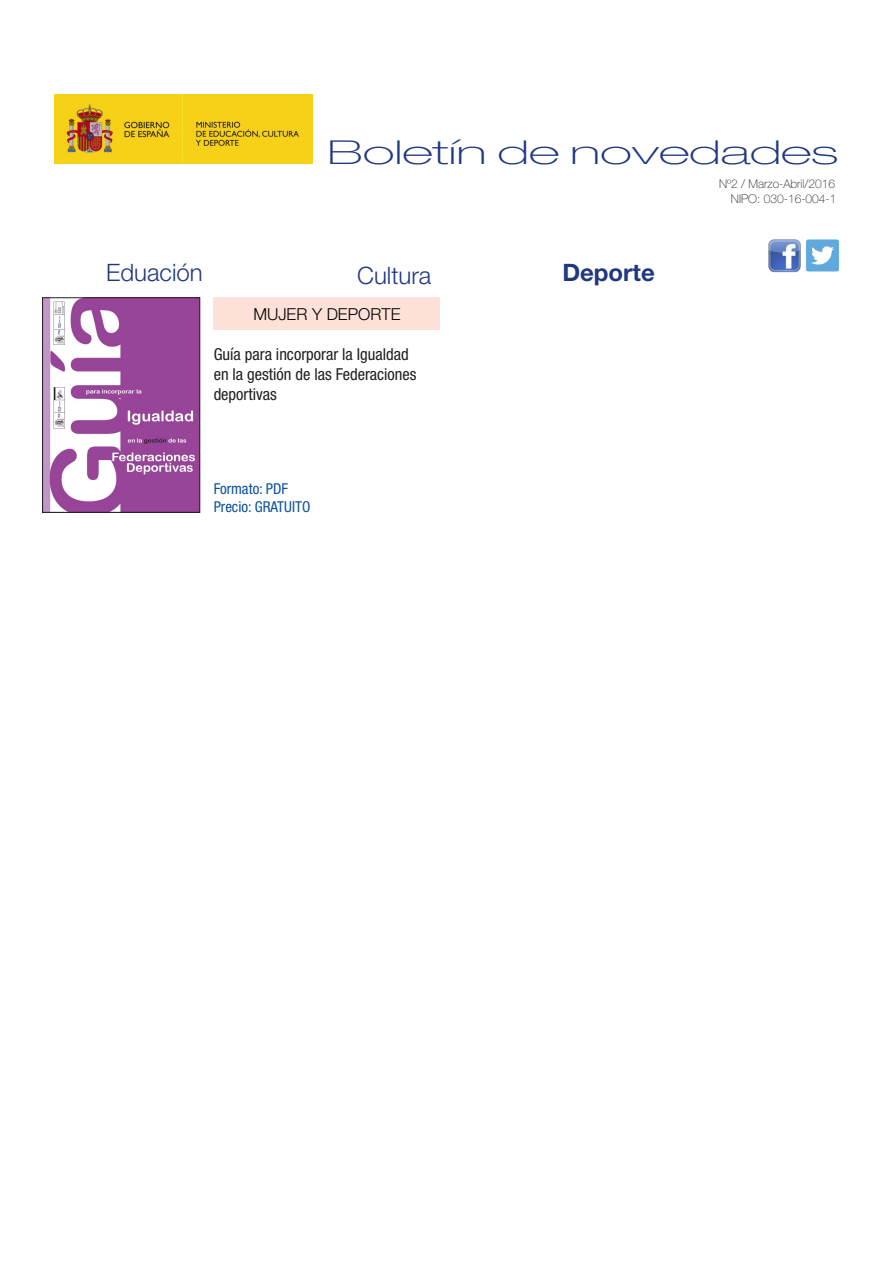
<style>
.page{position:relative;width:893px;height:1263px;background:#fff}
.page>*{position:absolute;margin:0;border:0;box-sizing:border-box;transform-origin:0 0}
.t1{font:100 expanded 33px "Helvetica Neue LT Pro";color:#203781;scale:1.5 1}
.t2{font:300 24px "Helvetica Neue LT Pro";color:#203781}
.t3{font:700 24px "Helvetica Neue LT Pro";color:#203781}
.TÍTULO{font:condensed 16.5px/19.8px "Helvetica Neue LT Pro";color:#231f20}
.CUADRITO{font:300 16.5px "Helvetica Neue LT Pro";color:#000}
.PRECIO{font:condensed 15px "Helvetica Neue LT Pro";color:#09509b}
.t4{font:100 12px "Helvetica Neue LT Pro";color:#231f20}
</style>
<div class="page">
<img style="left:54px;top:95px;width:258px;height:69px">
<img style="left:806px;top:239px;width:34px;height:33px">
<img style="left:768px;top:239px;width:33px;height:34px">
<div style="left:214px;top:298px;width:226px;height:32px;background:#fde0d8"></div>
<img style="left:45px;top:300px;width:153px;height:210px">
<p class="t1" style="left:327px;top:133px;width:342px">Boletín de novedades</p>
<p class="t4" style="left:719px;top:177px;width:118px">Nº2 / Marzo-Abril/2016</p>
<p class="t2" style="left:106px;top:258px;width:98px">Eduación</p>
<p class="t2" style="left:357px;top:260px;width:76px">Cultura</p>
<p class="t3" style="left:562px;top:257px;width:94px">Deporte</p>
<p class="CUADRITO" style="left:253px;top:304px;width:149px">MUJER Y DEPORTE</p>
<p class="TÍTULO" style="left:214px;top:345px;width:204px">Guía para incorporar la Igualdad en la gestión de las Federaciones deportivas</p>
<p class="PRECIO" style="left:214px;top:480px;width:76px">Formato: PDF</p>
<p class="PRECIO" style="left:214px;top:498px;width:98px">Precio: GRATUITO</p>
<p class="t4" style="left:731px;top:192px;width:107px">NIPO: 030-16-004-1</p>
</div>
